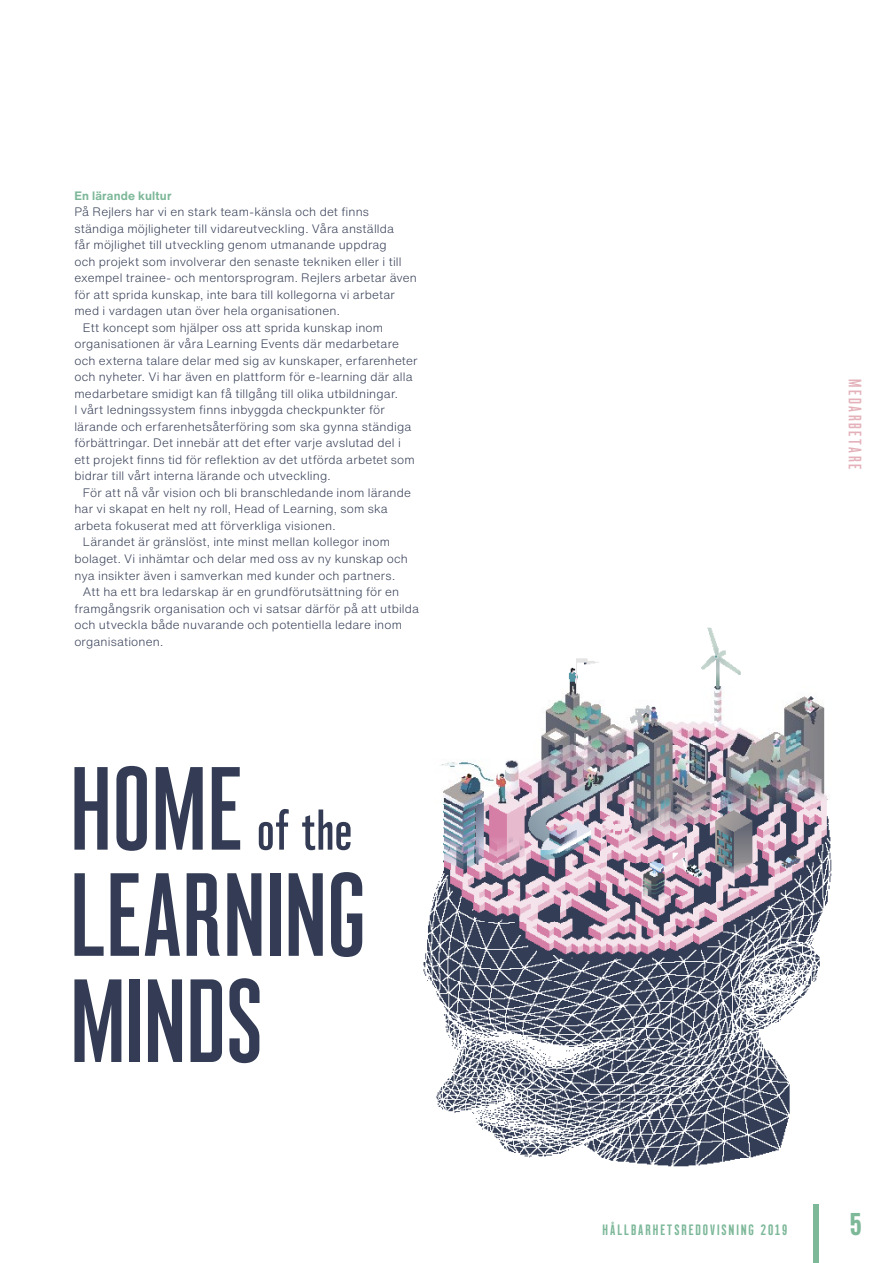
<style>
.page{position:relative;width:893px;height:1263px;background:#fff}
.page>*{position:absolute;margin:0;border:0;box-sizing:border-box;transform-origin:0 0}
.t1{font:700 31.5px "Montefiore";color:#7db899}
.t2{font:18px "Montefiore";letter-spacing:.145em;color:#e4b1ba}
.t3{font:600 15px "Montefiore";letter-spacing:.13em;color:#7db899}
.t4{font:300 12px "Helvetica Now Text";letter-spacing:.015em;color:#333c54}
.t5{font:700 12px "Helvetica Now Text";letter-spacing:.015em;color:#7db899}
</style>
<div class="page">
<img style="left:423px;top:628px;width:409px;height:539px">
<svg style="left:74px;top:767px;width:34px;height:83px"></svg>
<svg style="left:116px;top:766px;width:31px;height:85px"></svg>
<svg style="left:156px;top:767px;width:47px;height:83px"></svg>
<svg style="left:212px;top:767px;width:28px;height:83px"></svg>
<svg style="left:259px;top:809px;width:30px;height:41px"></svg>
<svg style="left:302px;top:809px;width:49px;height:41px"></svg>
<svg style="left:74px;top:873px;width:30px;height:83px"></svg>
<svg style="left:111px;top:873px;width:28px;height:83px"></svg>
<svg style="left:145px;top:873px;width:35px;height:83px"></svg>
<svg style="left:187px;top:873px;width:33px;height:83px"></svg>
<svg style="left:227px;top:873px;width:34px;height:83px"></svg>
<div style="left:270px;top:873px;width:10px;height:83px;background:#333c54"></div>
<svg style="left:289px;top:873px;width:34px;height:83px"></svg>
<svg style="left:331px;top:872px;width:31px;height:85px"></svg>
<svg style="left:74px;top:979px;width:47px;height:83px"></svg>
<div style="left:129px;top:979px;width:11px;height:83px;background:#333c54"></div>
<svg style="left:148px;top:979px;width:34px;height:83px"></svg>
<svg style="left:191px;top:979px;width:31px;height:83px"></svg>
<svg style="left:229px;top:978px;width:31px;height:85px"></svg>
<div style="left:813px;top:1204px;width:6px;height:59px;background:#7db899"></div>
<p class="t5" style="left:74px;top:187px;width:99px">En lärande kultur</p>
<p class="t4" style="left:74px;top:203px;width:296px">På Rejlers har vi en stark team-känsla och det finns</p>
<p class="t4" style="left:74px;top:220px;width:321px">ständiga möjligheter till vidareutveckling. Våra anställda</p>
<p class="t4" style="left:74px;top:236px;width:314px">får möjlighet till utveckling genom utmanande uppdrag</p>
<p class="t4" style="left:74px;top:253px;width:329px">och projekt som involverar den senaste tekniken eller i till</p>
<p class="t4" style="left:74px;top:269px;width:344px">exempel trainee- och mentorsprogram. Rejlers arbetar även</p>
<p class="t4" style="left:74px;top:286px;width:322px">för att sprida kunskap, inte bara till kollegorna vi arbetar</p>
<p class="t4" style="left:74px;top:302px;width:267px">med i vardagen utan över hela organisationen.</p>
<p class="t4" style="left:83px;top:319px;width:302px">Ett koncept som hjälper oss att sprida kunskap inom</p>
<p class="t4" style="left:74px;top:335px;width:326px">organisationen är våra Learning Events där medarbetare</p>
<p class="t4" style="left:74px;top:352px;width:345px">och externa talare delar med sig av kunskaper, erfarenheter</p>
<p class="t4" style="left:74px;top:368px;width:340px">och nyheter. Vi har även en plattform för e-learning där alla</p>
<p class="t4" style="left:74px;top:385px;width:325px">medarbetare smidigt kan få tillgång till olika utbildningar.</p>
<p class="t4" style="left:74px;top:401px;width:312px">I vårt ledningssystem finns inbyggda checkpunkter för</p>
<p class="t4" style="left:74px;top:418px;width:338px">lärande och erfarenhetsåterföring som ska gynna ständiga</p>
<p class="t4" style="left:74px;top:434px;width:328px">förbättringar. Det innebär att det efter varje avslutad del i</p>
<p class="t4" style="left:74px;top:451px;width:342px">ett projekt finns tid för reflektion av det utförda arbetet som</p>
<p class="t4" style="left:74px;top:467px;width:258px">bidrar till vårt interna lärande och utveckling.</p>
<p class="t4" style="left:83px;top:484px;width:330px">För att nå vår vision och bli branschledande inom lärande</p>
<p class="t4" style="left:74px;top:500px;width:315px">har vi skapat en helt ny roll, Head of Learning, som ska</p>
<p class="t4" style="left:74px;top:517px;width:263px">arbeta fokuserat med att förverkliga visionen.</p>
<p class="t4" style="left:83px;top:533px;width:309px">Lärandet är gränslöst, inte minst mellan kollegor inom</p>
<p class="t4" style="left:74px;top:550px;width:335px">bolaget. Vi inhämtar och delar med oss av ny kunskap och</p>
<p class="t4" style="left:74px;top:566px;width:322px">nya insikter även i samverkan med kunder och partners.</p>
<p class="t4" style="left:83px;top:583px;width:318px">Att ha ett bra ledarskap är en grundförutsättning för en</p>
<p class="t4" style="left:74px;top:599px;width:346px">framgångsrik organisation och vi satsar därför på att utbilda</p>
<p class="t4" style="left:74px;top:616px;width:329px">och utveckla både nuvarande och potentiella ledare inom</p>
<p class="t4" style="left:74px;top:632px;width:90px">organisationen.</p>
<h2 class="t2" style="left:865px;top:379px;width:92px;rotate:90deg">MEDARBETARE</h2>
<p class="t3" style="left:603px;top:1221px;width:186px">HÅLLBARHETSREDOVISNING 2019</p>
<h1 class="t1" style="left:850px;top:1206px;width:13px">5</h1>
</div>
